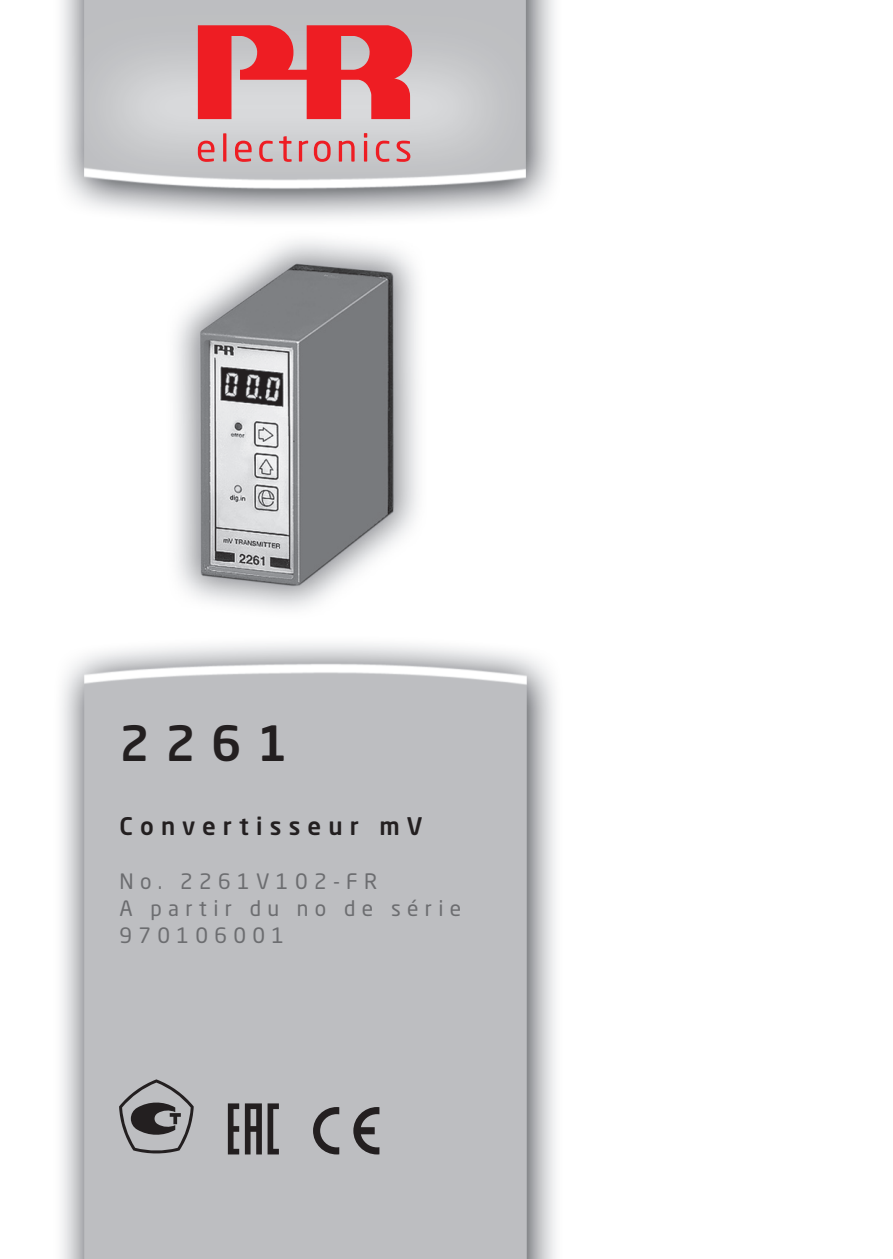
<style>
.page{position:relative;width:893px;height:1259px;background:#fff}
.page>*{position:absolute;margin:0;border:0;box-sizing:border-box;transform-origin:0 0}
.t1{font:500 48px "Neo Sans Pro";color:#231f20}
.t2{font:500 24px "Neo Sans Pro";letter-spacing:.3em;color:#231f20}
.t3{font:21px/27px "Neo Sans Pro";letter-spacing:.3em;color:#6c6d70}
</style>
<div class="page">
<img style="left:175px;top:241px;width:243px;height:368px">
<img style="left:61px;top:643px;width:494px;height:616px">
<img style="left:61px;top:0;width:493px;height:219px">
<svg style="left:198px;top:141px;width:16px;height:21px"></svg>
<svg style="left:223px;top:133px;width:3px;height:29px"></svg>
<svg style="left:235px;top:141px;width:17px;height:21px"></svg>
<svg style="left:259px;top:141px;width:14px;height:21px"></svg>
<svg style="left:279px;top:136px;width:13px;height:26px"></svg>
<svg style="left:299px;top:141px;width:9px;height:21px"></svg>
<svg style="left:314px;top:141px;width:17px;height:21px"></svg>
<svg style="left:339px;top:141px;width:16px;height:21px"></svg>
<svg style="left:364px;top:133px;width:3px;height:29px"></svg>
<svg style="left:376px;top:141px;width:13px;height:21px"></svg>
<svg style="left:397px;top:141px;width:13px;height:21px"></svg>
<svg style="left:198px;top:25px;width:214px;height:94px;background:#e35b60"></svg>
<svg style="left:228px;top:1103px;width:51px;height:51px;background:#6c6a6c"></svg>
<svg style="left:119px;top:1079px;width:75px;height:75px;background:#8f8f91"></svg>
<svg style="left:353px;top:1107px;width:26px;height:47px"></svg>
<svg style="left:313px;top:1107px;width:26px;height:47px"></svg>
<h1 class="t1" style="left:120px;top:713px;width:169px">2261</h1>
<p class="t2" style="left:120px;top:811px;width:305px">Convertisseur mV</p>
<p class="t3" style="left:120px;top:867px;width:343px">No. 2261V102-FR<br>A partir du no de série<br>970106001</p>
</div>
